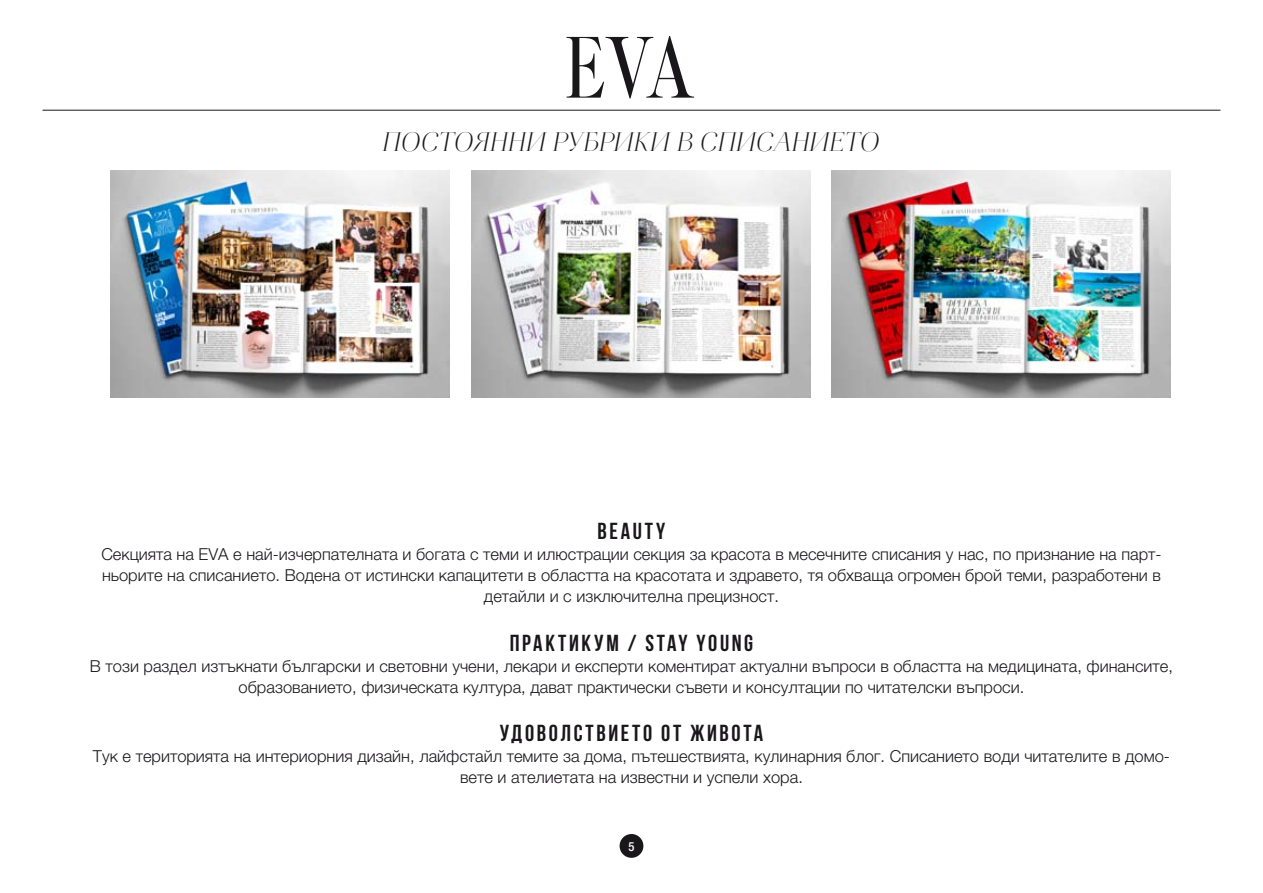
<style>
.page{position:relative;width:1263px;height:893px;background:#fff}
.page>*{position:absolute;margin:0;border:0;box-sizing:border-box;transform-origin:0 0}
.t1{font:27px "Aire Bold Italic Pro";letter-spacing:.03em;color:#1a171b}
.t2{font:700 23.1px "Bebas Neue";letter-spacing:.115em;color:#1a171b}
.t3{font:300 16.5px/21px "Helvetica Neue OT";color:#1a171b;text-align:center}
.t4{font:500 condensed 12.6px "Helvetica Neue";color:#fff}
</style>
<div class="page">
<hr style="left:43px;top:110px;width:1177px;height:1px;background:#1a171b">
<div style="left:620px;top:834px;width:23px;height:24px;background:#1a171b;border-radius:50%"></div>
<svg style="left:566px;top:36px;width:128px;height:62px"></svg>
<img style="left:111px;top:171px;width:339px;height:226px">
<img style="left:471px;top:171px;width:339px;height:226px">
<img style="left:832px;top:171px;width:339px;height:226px">
<h1 class="t1" style="left:383px;top:126px;width:498px">Постоянни рубрики в списанието</h1>
<h2 class="t2" style="left:597px;top:518px;width:69px">BEAUTY</h2>
<p class="t3" style="left:101px;top:543px;width:1062px">Секцията на EVA e най-изчерпателната и богата с теми и илюстрации секция за красота в месечните списания у нас, по признание на парт&shy;ньорите на списанието. Водена от истински капацитети в областта на красотата и здравето, тя обхваща огромен брой теми, разработени в детайли и с изключителна прецизност.</p>
<h2 class="t2" style="left:510px;top:630px;width:245px">ПРАКТИКУМ / STAY YOUNG</h2>
<p class="t3" style="left:90px;top:655px;width:1084px">В този раздел изтъкнати български и световни учени, лекари и експерти коментират актуални въпроси в областта на медицината, финансите, образованието, физическата култура, дават практически съвети и консултации по читателски въпроси.</p>
<h2 class="t2" style="left:500px;top:721px;width:265px">УДОВОЛСТВИЕТО ОТ ЖИВОТА</h2>
<p class="t3" style="left:93px;top:746px;width:1079px">Тук е територията на интериорния дизайн, лайфстайл темите за дома, пътешествията, кулинарния блог. Списанието води читателите в домо&shy;вете и ателиетата на известни и успели хора.</p>
<p class="t4" style="left:628px;top:839px;width:8px">5</p>
</div>
